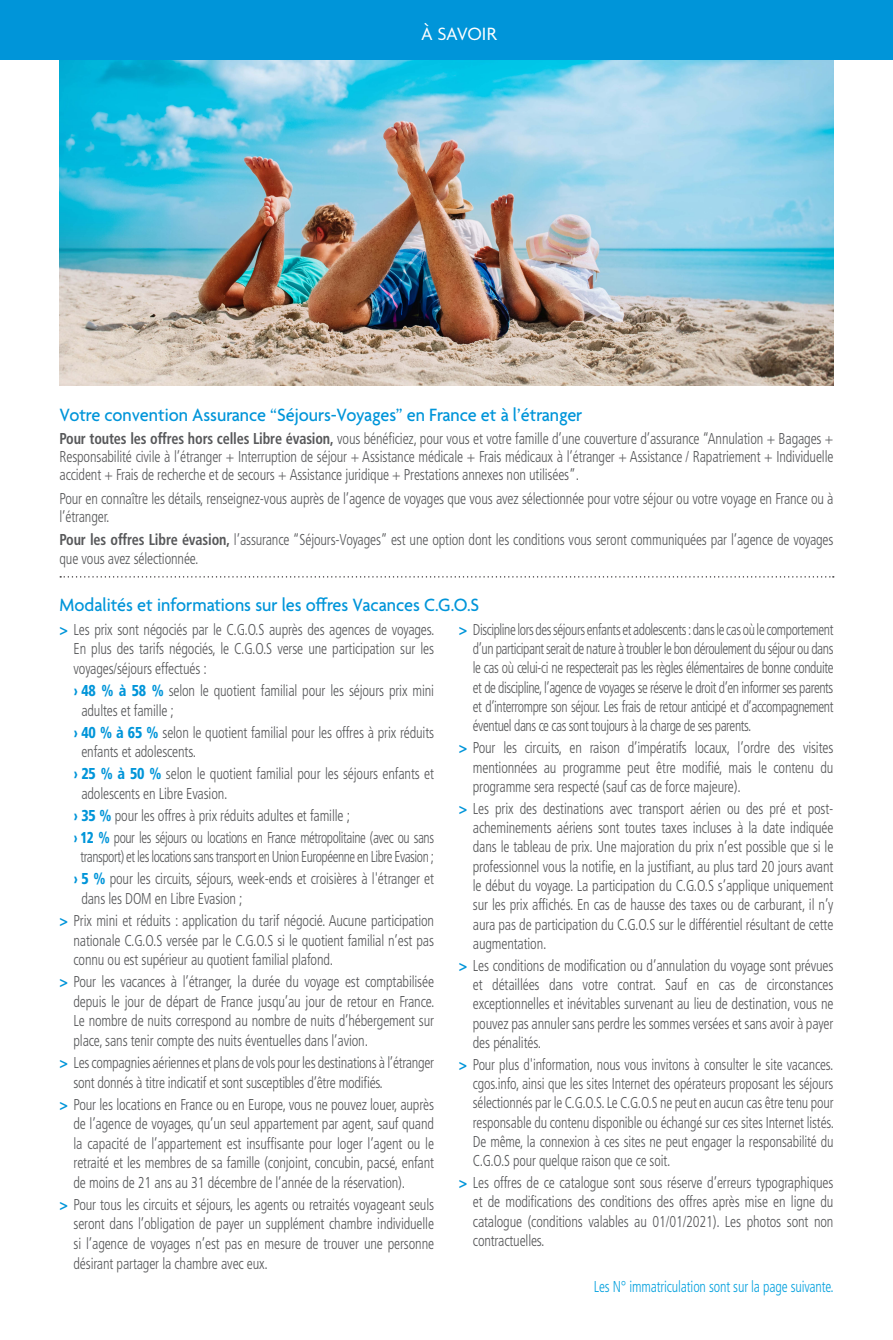
<style>
.page{position:relative;width:893px;height:1340px;background:#fff}
.page>*{position:absolute;margin:0;border:0;box-sizing:border-box;transform-origin:0 0}
.Titre{font:500 19.25px "Agenda";color:#0095d9;scale:.95 1}
.t1{font:19.25px "Agenda";letter-spacing:-.01em;color:#fff}
.t2{font:300 condensed 15.75px/19.6px "Frutiger LT Std";letter-spacing:-.01em;color:#57585a;text-align:justify;scale:.9 1}
.t3{font:300 condensed 15.75px/19.2px "Frutiger LT Std";letter-spacing:-.01em;color:#57585a;text-align:justify;scale:.86 1}
.t4{font:300 condensed 15.75px/19.2px "Frutiger LT Std";letter-spacing:-.01em;color:#57585a;text-align:justify;scale:.88 1}
.t5{font:300 condensed 15.75px/19.6px "Frutiger LT Std";letter-spacing:-.03em;color:#57585a;text-align:center;scale:.85 1}
.t6{font:300 condensed 15.75px "Frutiger LT Std";letter-spacing:-.01em;color:#08a2de;scale:.88 1}
.s1{font-weight:700}
.s2{font-weight:900;color:#0095d9}
</style>
<div class="page">
<img style="left:60px;top:60px;width:773px;height:326px">
<svg style="left:60px;top:576px;width:774px;height:1px"></svg>
<div style="left:0;top:0;width:893px;height:60px;background:#0095d9"></div>
<p class="t1" style="left:421px;top:23px;width:77px">À SAVOIR</p>
<p class="Titre" style="left:60px;top:404px;width:552px">Votre convention Assurance “Séjours-Voyages” en France et à l’étranger</p>
<p class="t2" style="left:60px;top:429px;width:861px;line-height:18.4px"><span class="s1">Pour toutes les offres hors celles Libre évasion,</span> vous bénéficiez, pour vous et votre famille d’une couverture d’assurance “Annulation + Bagages + Responsabilité civile à l’étranger + Interruption de séjour + Assistance médicale + Frais médicaux à l’étranger + Assistance / Rapatriement + Individuelle accident + Frais de recherche et de secours + Assistance juridique + Prestations annexes non utilisées”.</p>
<p class="t2" style="left:60px;top:489px;width:861px;line-height:18.4px">Pour en connaître les détails, renseignez-vous auprès de l’agence de voyages que vous avez sélectionnée pour votre séjour ou votre voyage en France ou à l’étranger.</p>
<p class="t2" style="left:60px;top:531px;width:861px;line-height:18.4px"><span class="s1">Pour les offres Libre évasion,</span> l’assurance “Séjours-Voyages” est une option dont les conditions vous seront communiquées par l’agence de voyages que vous avez sélectionnée.</p>
<p class="Titre" style="left:60px;top:594px;width:443px">Modalités et informations sur les offres Vacances C.G.O.S</p>
<p class="t2" style="left:74px;top:620px;width:403px;text-indent:-14px"><span class="s2">&gt;</span> Les prix sont négociés par le C.G.O.S auprès des agences de voyages.<br>En plus des tarifs négociés, le C.G.O.S verse une participation sur les voyages/séjours effectués :</p>
<p class="t2" style="left:81px;top:681px;width:393px;text-indent:-8px"><span class="s2">› 48 % à 58 %</span> selon le quotient familial pour les séjours prix mini adultes et famille ;</p>
<p class="t2" style="left:81px;top:722px;width:393px;text-indent:-8px"><span class="s2">› 40 % à 65 %</span> selon le quotient familial pour les offres à prix réduits enfants et adolescents.</p>
<p class="t2" style="left:81px;top:764px;width:393px;text-indent:-8px"><span class="s2">› 25 % à 50 %</span> selon le quotient familial pour les séjours enfants et adolescents en Libre Evasion.</p>
<p class="t2" style="left:74px;top:805px;width:309px"><span class="s2">› 35 %</span> pour les offres à prix réduits adultes et famille ;</p>
<p class="t5" style="left:74px;top:827px;width:426px"><span class="s2">› 12 %</span> pour les séjours ou locations en France métropolitaine (avec ou sans transport) et les locations sans transport en Union Européenne en Libre Evasion ;</p>
<p class="t2" style="left:81px;top:869px;width:393px;text-indent:-8px"><span class="s2">› 5 %</span> pour les circuits, séjours, week-ends et croisières à l'étranger et dans les DOM en Libre Evasion ;</p>
<p class="t2" style="left:74px;top:911px;width:402px;text-indent:-14px"><span class="s2">&gt;</span> Prix mini et réduits : application du tarif négocié. Aucune participation nationale C.G.O.S versée par le C.G.O.S si le quotient familial n’est pas connu ou est supérieur au quotient familial plafond.</p>
<p class="t2" style="left:74px;top:972px;width:403px;text-indent:-14px"><span class="s2">&gt;</span> Pour les vacances à l’étranger, la durée du voyage est comptabilisée depuis le jour de départ de France jusqu’au jour de retour en France.<br>Le nombre de nuits correspond au nombre de nuits d’hébergement sur place, sans tenir compte des nuits éventuelles dans l’avion.</p>
<p class="t2" style="left:74px;top:1052px;width:402px;text-indent:-14px"><span class="s2">&gt;</span> Les compagnies aériennes et plans de vols pour les destinations à l’étranger sont donnés à titre indicatif et sont susceptibles d’être modifiés.</p>
<p class="t2" style="left:74px;top:1094px;width:402px;text-indent:-14px"><span class="s2">&gt;</span> Pour les locations en France ou en Europe, vous ne pouvez louer, auprès de l’agence de voyages, qu’un seul appartement par agent, sauf quand la capacité de l’appartement est insuffisante pour loger l’agent ou le retraité et les membres de sa famille (conjoint, concubin, pacsé, enfant de moins de 21 ans au 31 décembre de l’année de la réservation).</p>
<p class="t2" style="left:74px;top:1194px;width:402px;text-indent:-14px"><span class="s2">&gt;</span> Pour tous les circuits et séjours, les agents ou retraités voyageant seuls seront dans l’obligation de payer un supplément chambre individuelle si l’agence de voyages n’est pas en mesure de trouver une personne désirant partager la chambre avec eux.</p>
<p class="t3" style="left:473px;top:620px;width:421px;text-indent:-14px"><span class="s2">&gt;</span> Discipline lors des séjours enfants et adolescents : dans le cas où le comportement d’un participant serait de nature à troubler le bon déroulement du séjour ou dans le cas où celui-ci ne respecterait pas les règles élémentaires de bonne conduite et de discipline, l’agence de voyages se réserve le droit d’en informer ses parents et d’interrompre son séjour. Les frais de retour anticipé et d’accompagnement éventuel dans ce cas sont toujours à la charge de ses parents.</p>
<p class="t2" style="left:473px;top:738px;width:402px;text-indent:-14px"><span class="s2">&gt;</span> Pour les circuits, en raison d’impératifs locaux, l’ordre des visites mentionnées au programme peut être modifié, mais le contenu du programme sera respecté (sauf cas de force majeure).</p>
<p class="t2" style="left:473px;top:798px;width:402px;text-indent:-14px"><span class="s2">&gt;</span> Les prix des destinations avec transport aérien ou des pré et post&shy;acheminements aériens sont toutes taxes incluses à la date indiquée dans le tableau de prix. Une majoration du prix n’est possible que si le professionnel vous la notifie, en la justifiant, au plus tard 20 jours avant le début du voyage. La participation du C.G.O.S s’applique uniquement sur les prix affichés. En cas de hausse des taxes ou de carburant, il n’y aura pas de participation du C.G.O.S sur le différentiel résultant de cette augmentation.</p>
<p class="t2" style="left:473px;top:955px;width:402px;text-indent:-14px"><span class="s2">&gt;</span> Les conditions de modification ou d’annulation du voyage sont prévues et détaillées dans votre contrat. Sauf en cas de circonstances exceptionnelles et inévitables survenant au lieu de destination, vous ne pouvez pas annuler sans perdre les sommes versées et sans avoir à payer des pénalités.</p>
<p class="t4" style="left:473px;top:1054px;width:412px;text-indent:-14px"><span class="s2">&gt;</span> Pour plus d'information, nous vous invitons à consulter le site vacances. cgos.info, ainsi que les sites Internet des opérateurs proposant les séjours sélectionnés par le C.G.O.S. Le C.G.O.S ne peut en aucun cas être tenu pour responsable du contenu disponible ou échangé sur ces sites Internet listés.<br>De même, la connexion à ces sites ne peut engager la responsabilité du C.G.O.S pour quelque raison que ce soit.</p>
<p class="t2" style="left:473px;top:1173px;width:402px;text-indent:-14px"><span class="s2">&gt;</span> Les offres de ce catalogue sont sous réserve d’erreurs typographiques et de modifications des conditions des offres après mise en ligne du catalogue (conditions valables au 01/01/2021). Les photos sont non contractuelles.</p>
<p class="t6" style="left:594px;top:1277px;width:274px">Les N° immatriculation sont sur la page suivante.</p>
</div>
